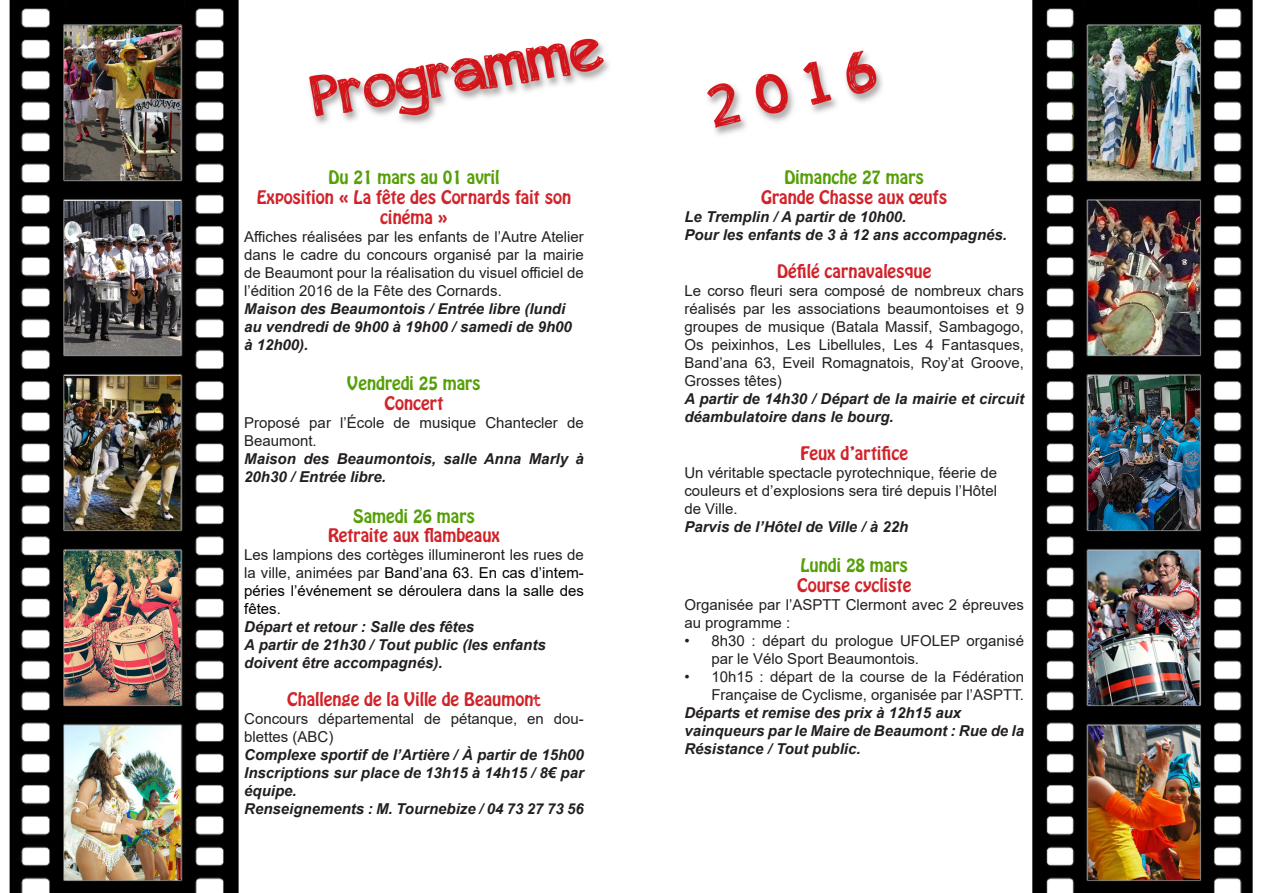
<style>
.page{position:relative;width:1263px;height:893px;background:#fff}
.page>*{position:absolute;margin:0;border:0;box-sizing:border-box;transform-origin:0 0}
.t1{font:16.5px/19.8px "Hobo Std";color:#d1232a;text-align:center}
.t2{font:16.5px "Hobo Std";color:#559f08}
.t3{font:15px/18px "Arial";color:#231f20}
.t4{font:italic 700 15px/18px "Arial";color:#231f20}
.t5{font:15px/18px "Arial";color:#000;text-align:justify}
.s1{color:#231f20}
.s2{font-family:"appleberry"}
</style>
<div class="page">
<img style="left:9px;top:0;width:1244px;height:893px">
<p class="t2" style="left:328px;top:166px;width:173px">Du 21 mars au 01 avril</p>
<p class="t1" style="left:257px;top:188px;width:316px">Exposition « La fête des Cornards fait son cinéma »</p>
<p class="t3" style="left:244px;top:227px;width:341px;text-align:justify">Affiches réalisées par les enfants de l’Autre Atelier dans le cadre du concours organisé par la mairie de Beaumont pour la réalisation du visuel officiel de l’édition 2016 de la Fête des Cornards.</p>
<p class="t4" style="left:244px;top:300px;width:329px">Maison des Beaumontois / Entrée libre (lundi au vendredi de 9h00 à 19h00 / samedi de 9h00 à 12h00).</p>
<p class="t2" style="left:347px;top:372px;width:135px">Vendredi 25 mars</p>
<p class="t1" style="left:384px;top:394px;width:61px">Concert</p>
<p class="t3" style="left:244px;top:414px;width:341px">Proposé par l’École de musique Chantecler de<br>Beaumont.</p>
<p class="t4" style="left:244px;top:450px;width:341px">Maison des Beaumontois, salle Anna Marly à<br>20h30 / Entrée libre.</p>
<p class="t2" style="left:353px;top:504px;width:123px">Samedi 26 mars</p>
<p class="t1" style="left:328px;top:526px;width:173px">Retraite aux flambeaux</p>
<p class="t5" style="left:244px;top:546px;width:341px"><span class="s1">Les lampions des cortèges illumineront les rues de la ville, animées par</span> Band’ana 63. En cas d’intem&shy;péries l’événement se déroulera dans la salle des fêtes.</p>
<p class="t4" style="left:244px;top:619px;width:232px">Départ et retour : Salle des fêtes</p>
<p class="t4" style="left:244px;top:637px;width:303px">A partir de 21h30 / Tout public (les enfants</p>
<p class="t4" style="left:244px;top:655px;width:200px">doivent être accompagnés).</p>
<p class="t1" style="left:287px;top:690px;width:255px">Challenge de la Ville de Beaumon<span class="s2">t</span></p>
<p class="t3" style="left:244px;top:710px;width:341px">Concours départemental de pétanque, en dou&shy;blettes (ABC)</p>
<p class="t4" style="left:244px;top:746px;width:341px;text-align:justify">Complexe sportif de l’Artière / À partir de 15h00<br>Inscriptions sur place de 13h15 à 14h15 / 8€ par équipe.</p>
<p class="t4" style="left:244px;top:800px;width:341px">Renseignements : M. Tournebize / 04 73 27 73 56</p>
<p class="t2" style="left:784px;top:166px;width:141px">Dimanche 27 mars</p>
<p class="t1" style="left:761px;top:188px;width:187px">Grande Chasse aux œufs</p>
<p class="t4" style="left:684px;top:208px;width:224px">Le Tremplin / A partir de 10h00.</p>
<p class="t4" style="left:684px;top:226px;width:324px">Pour les enfants de 3 à 12 ans accompagnés.</p>
<p class="t1" style="left:777px;top:261px;width:156px">Défilé carnavalesque</p>
<p class="t3" style="left:684px;top:281px;width:341px;text-align:justify">Le corso fleuri sera composé de nombreux chars réalisés par les associations beaumontoises et 9 groupes de musique (Batala Massif, Sambagogo, Os peixinhos, Les Libellules, Les 4 Fantasques, Band’ana 63, Eveil Romagnatois, Roy’at Groove, Grosses têtes)</p>
<p class="t4" style="left:684px;top:390px;width:341px">A partir de 14h30 / Départ de la mairie et circuit déambulatoire dans le bourg.</p>
<p class="t1" style="left:800px;top:443px;width:109px">Feux d’artifice</p>
<p class="t3" style="left:684px;top:463px;width:314px">Un véritable spectacle pyrotechnique, féerie de</p>
<p class="t3" style="left:684px;top:481px;width:314px">couleurs et d’explosions sera tiré depuis l’Hôtel</p>
<p class="t3" style="left:684px;top:499px;width:55px">de Ville.</p>
<p class="t4" style="left:684px;top:518px;width:225px">Parvis de l’Hôtel de Ville / à 22h</p>
<p class="t2" style="left:800px;top:554px;width:109px">Lundi 28 mars</p>
<p class="t1" style="left:797px;top:575px;width:116px">Course cycliste</p>
<p class="t3" style="left:684px;top:595px;width:341px">Organisée par l’ASPTT Clermont avec 2 épreuves au programme :</p>
<p class="t3" style="left:711px;top:631px;width:314px;text-indent:-27px">• 8h30 : départ du prologue UFOLEP organisé par le Vélo Sport Beaumontois.</p>
<p class="t3" style="left:684px;top:667px;width:341px;text-align:right">• 10h15 : départ de la course de la Fédération<br>Française de Cyclisme, organisée par l’ASPTT.</p>
<p class="t4" style="left:684px;top:704px;width:278px">Départs et remise des prix à 12h15 aux</p>
<p class="t4" style="left:684px;top:722px;width:341px">vainqueurs par le Maire de Beaumont : Rue de la</p>
<p class="t4" style="left:684px;top:740px;width:178px">Résistance / Tout public.</p>
</div>
